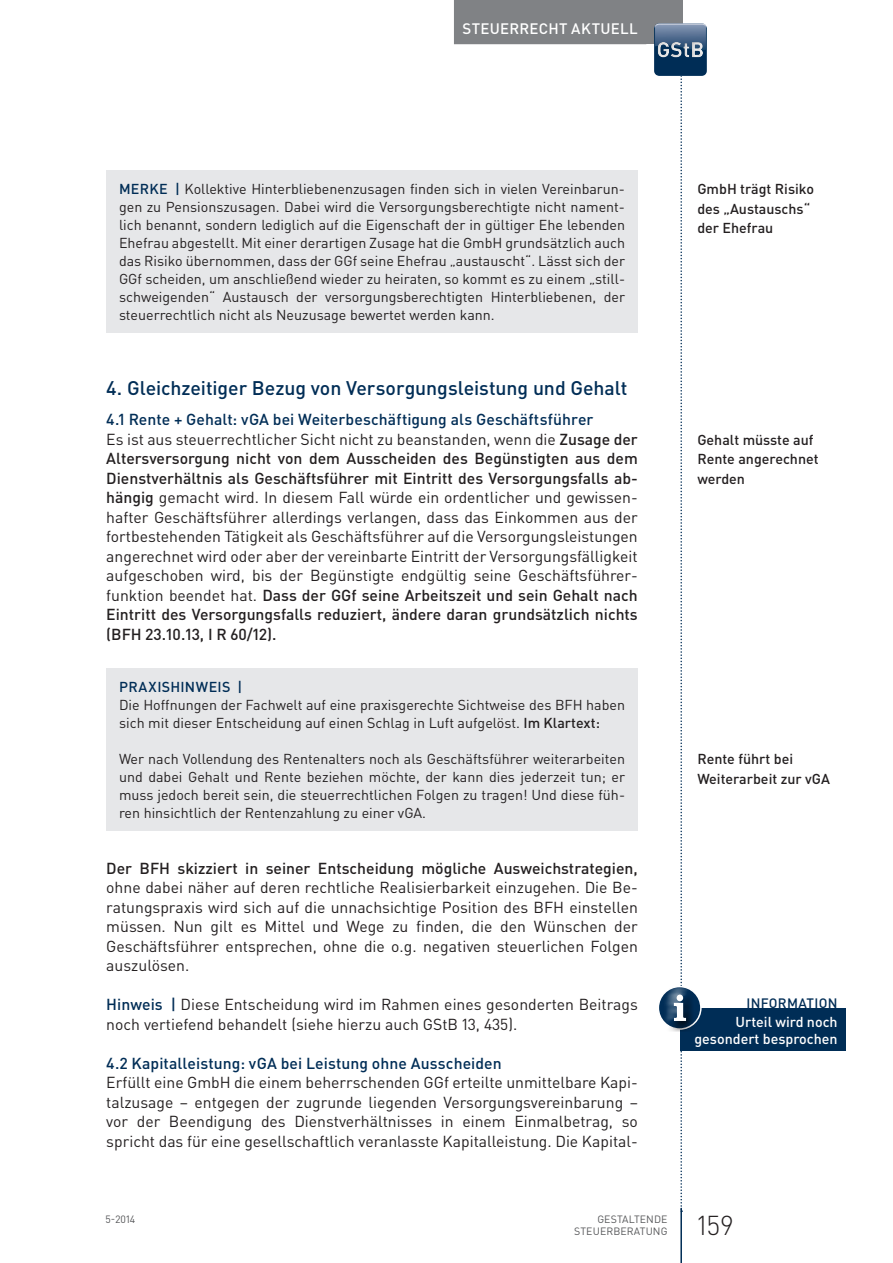
<style>
.page{position:relative;width:893px;height:1263px;background:#fff}
.page>*{position:absolute;margin:0;border:0;box-sizing:border-box;transform-origin:0 0}
.t1{font:300 27px "DIN Pro";color:#231f20}
.t2{font:500 19.5px "DIN Pro";color:#002d56}
.t3{font:15.75px/19.5px "DIN Pro";color:#231f20}
.t4{font:500 15.75px "DIN Pro";color:#231f20}
.t5{font:500 15.75px "DIN Pro";letter-spacing:.005em;color:#002d56}
.t6{font:500 15px "DIN Pro";letter-spacing:.02em;color:#fff}
.t7{font:14.25px/18px "DIN Pro";color:#231f20;text-align:justify}
.t8{font:500 14.25px/19.5px "DIN Pro";color:#231f20}
.t9{font:500 14.25px/17.2px "DIN Pro";color:#fff;text-align:right}
.t10{font:500 14.25px "DIN Pro";letter-spacing:.035em;color:#002d56}
.t11{font:500 13.5px "DIN Pro";letter-spacing:.02em;color:#002d56}
.t12{font:10.5px "DIN Pro";color:#57585a}
.s1{font-weight:500;color:#002d56}
.s2{font-weight:500}
</style>
<div class="page">
<div style="left:638px;top:0;width:44px;height:44px;background:#808285"></div>
<hr style="left:680px;top:1208px;width:2px;height:55px;background:#002d56">
<div style="left:454px;top:0;width:192px;height:44px;background:#808285"></div>
<img style="left:654px;top:23px;width:53px;height:53px">
<div style="left:655px;top:41px;width:49px;height:16px;background:#231f20;opacity:.3"></div>
<div style="left:106px;top:170px;width:532px;height:162px;background:#e6e7e9"></div>
<div style="left:106px;top:668px;width:532px;height:162px;background:#e6e7e9"></div>
<div style="left:680px;top:1008px;width:166px;height:43px;background:#002d56"></div>
<svg style="left:658px;top:0;width:45px;height:1212px"></svg>
<p class="t6" style="left:462px;top:18px;width:177px">Steuerrecht aktuell</p>
<p class="t7" style="left:119px;top:179px;width:508px"><span class="s1">Merke |</span> Kollektive Hinterbliebenenzusagen finden sich in vielen Vereinbarun&shy;gen zu Pensionszusagen. Dabei wird die Versorgungsberechtigte nicht nament&shy;lich benannt, sondern lediglich auf die Eigenschaft der in gültiger Ehe lebenden Ehefrau abgestellt. Mit einer derartigen Zusage hat die GmbH grundsätzlich auch das Risiko übernommen, dass der GGf seine Ehefrau „austauscht“. Lässt sich der GGf scheiden, um anschließend wieder zu heiraten, so kommt es zu einem „still&shy;schweigenden“ Austausch der versorgungsberechtigten Hinterbliebenen, der steuerrechtlich nicht als Neuzusage bewertet werden kann.</p>
<p class="t2" style="left:106px;top:375px;width:523px">4. Gleichzeitiger Bezug von Versorgungsleistung und Gehalt</p>
<p class="t3" style="left:106px;top:409px;width:533px"><span class="s1">4.1 Rente + Gehalt: vGA bei Weiterbeschäftigung als Geschäftsführer<br></span>Es ist aus steuerrechtlicher Sicht nicht zu beanstanden, wenn die <span class="s2">Zusage der Altersversorgung nicht von dem Ausscheiden des Begünstigten aus dem Dienstverhältnis als Geschäftsführer mit Eintritt des Versorgungsfalls ab&shy;hängig</span> gemacht wird. I n diesem Fall würde ein ordentlicher und gewissen&shy;hafter Geschäftsführer allerdings verlangen, dass das Einkommen aus der fortbestehenden Tätigkeit als Geschäftsführer auf die Versorgungsleistungen angerechnet wird oder aber der vereinbarte Eintritt der Versorgungsfälligkeit aufgeschoben wird, bis der Begünstigte endgültig seine Geschäftsführer&shy;funktion beendet hat. <span class="s2">Dass der GGf seine Arbeitszeit und sein Gehalt nach Eintritt des Versorgungsfalls reduziert, ändere daran grundsätzlich nichts (BFH 23.10.13, I R 60/12).</span></p>
<p class="t10" style="left:119px;top:677px;width:125px">Praxishinweis |</p>
<p class="t7" style="left:119px;top:695px;width:508px">Die Hoffnungen der Fachwelt auf eine praxisgerechte Sichtweise des BFH haben sich mit dieser Entscheidung auf einen Schlag in Luft aufgelöst. <span class="s2">Im Klartext:</span></p>
<p class="t7" style="left:119px;top:749px;width:507px">Wer nach Vollendung des Rentenalters noch als Geschäftsführer weiterarbeiten und dabei Gehalt und Rente beziehen möchte, der kann dies jederzeit tun; er muss jedoch bereit sein, die steuerrechtlichen Folgen zu tragen! Und diese füh&shy;ren hinsichtlich der Rentenzahlung zu einer vGA.</p>
<p class="t4" style="left:106px;top:857px;width:533px">Der BFH skizziert in seiner Entscheidung mögliche Ausweichstrategien,</p>
<p class="t3" style="left:106px;top:877px;width:533px;text-align:justify">ohne dabei näher auf deren rechtliche Realisierbarkeit einzugehen. Die Be&shy;ratungspraxis wird sich auf die unnachsichtige Position des BFH einstellen müssen. Nun gilt es Mittel und Wege zu finden, die den Wünschen der Geschäftsführer entsprechen, ohne die o.g. negativen steuerlichen Folgen auszulösen.</p>
<p class="t3" style="left:106px;top:994px;width:533px"><span class="s1">Hinweis |</span> Diese Entscheidung wird im Rahmen eines gesonderten Beitrags noch vertiefend behandelt (siehe hierzu auch GStB 13, 435).</p>
<p class="t5" style="left:106px;top:1052px;width:397px">4.2 Kapitalleistung: vGA bei Leistung ohne Ausscheiden</p>
<p class="t3" style="left:106px;top:1072px;width:533px;text-align:justify">Erfüllt eine GmbH die einem beherrschenden GGf erteilte unmittelbare Kapi&shy;talzusage – entgegen der zugrunde liegenden Versorgungsvereinbarung – vor der Beendigung des Dienstverhältnisses in einem Einmalbetrag, so spricht das für eine gesellschaftlich veranlasste Kapitalleistung. Die Kapital-</p>
<p class="t12" style="left:106px;top:1212px;width:31px">5-2014</p>
<p class="t12" style="left:597px;top:1212px;width:14px">Gesta</p>
<p class="t12" style="left:629px;top:1212px;width:13px">ltende</p>
<p class="t12" style="left:574px;top:1224px;width:14px">Steuerberatung</p>
<p class="t8" style="left:697px;top:179px;width:118px">GmbH trägt Risiko des „Austauschs“ der Ehefrau</p>
<p class="t8" style="left:697px;top:429px;width:123px">Gehalt müsste auf<br>Rente angerechnet werden</p>
<p class="t8" style="left:697px;top:749px;width:134px">Rente führt bei<br>Weiterarbeit zur vGA</p>
<p class="t11" style="left:746px;top:994px;width:90px">information</p>
<p class="t9" style="left:694px;top:1012px;width:145px">U rteil wird noch gesondert besprochen</p>
<h1 class="t1" style="left:697px;top:1207px;width:37px">159</h1>
</div>
